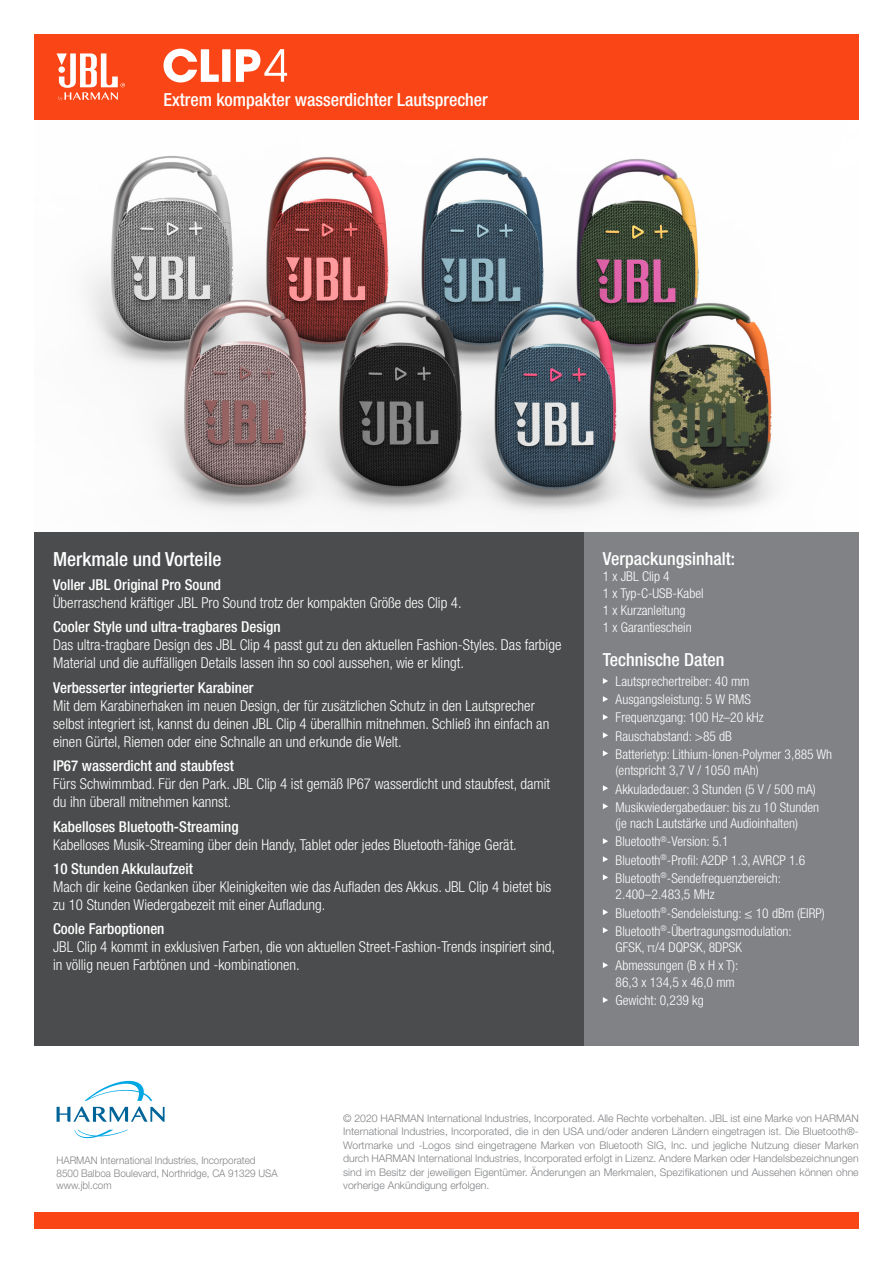
<style>
.page{position:relative;width:893px;height:1263px;background:#fff}
.page>*{position:absolute;margin:0;border:0;box-sizing:border-box;transform-origin:0 0}
.t1{font:500 condensed 19.5px "Helvetica Neue LT Pro";color:#fff}
.t2{font:500 condensed 18px "Helvetica Neue LT Pro";color:#fff}
.t3{font:300 condensed 15px/18px "Helvetica Neue LT Pro";color:#fff}
.t4{font:500 condensed 15px "Helvetica Neue LT Pro";color:#fff}
.t5{font:300 condensed 13.5px/16.8px "Helvetica Neue LT Pro";color:#fff}
.t6{font:300 10.5px/13.5px "Helvetica Neue LT Pro";color:#808285;text-align:justify}
.t7{font:300 10.5px "Helvetica Neue LT Pro";color:#808285;scale:.94 1}
</style>
<div class="page">
<img style="left:34px;top:119px;width:825px;height:396px">
<div style="left:34px;top:34px;width:825px;height:85px;background:#fa4616"></div>
<div style="left:34px;top:1213px;width:825px;height:16px;background:#fa4616"></div>
<svg style="left:57px;top:53px;width:68px;height:48px"></svg>
<svg style="left:74px;top:1130px;width:54px;height:8px"></svg>
<svg style="left:57px;top:1080px;width:108px;height:42px"></svg>
<div style="left:584px;top:532px;width:275px;height:514px;background:#808285"></div>
<svg style="left:603px;top:678px;width:5px;height:6px"></svg>
<svg style="left:603px;top:696px;width:5px;height:6px"></svg>
<svg style="left:603px;top:714px;width:5px;height:6px"></svg>
<svg style="left:603px;top:732px;width:5px;height:6px"></svg>
<svg style="left:603px;top:750px;width:5px;height:6px"></svg>
<svg style="left:603px;top:785px;width:5px;height:6px"></svg>
<svg style="left:603px;top:803px;width:5px;height:6px"></svg>
<svg style="left:603px;top:838px;width:5px;height:6px"></svg>
<svg style="left:603px;top:856px;width:5px;height:6px"></svg>
<svg style="left:603px;top:874px;width:5px;height:6px"></svg>
<svg style="left:603px;top:909px;width:5px;height:6px"></svg>
<svg style="left:603px;top:927px;width:5px;height:6px"></svg>
<svg style="left:603px;top:962px;width:5px;height:6px"></svg>
<svg style="left:603px;top:997px;width:5px;height:6px"></svg>
<div style="left:34px;top:532px;width:550px;height:514px;background:#4b4c4d"></div>
<div style="left:222px;top:49px;width:8px;height:33px;background:#fff"></div>
<svg style="left:163px;top:49px;width:56px;height:34px"></svg>
<svg style="left:236px;top:49px;width:51px;height:33px"></svg>
<p class="t2" style="left:163px;top:89px;width:326px">Extrem kompakter wasserdichter Lautsprecher</p>
<p class="t1" style="left:53px;top:547px;width:170px">Merkmale und Vorteile</p>
<p class="t4" style="left:53px;top:576px;width:169px">Voller JBL Original Pro Sound</p>
<p class="t3" style="left:53px;top:594px;width:410px">Überraschend kräftiger JBL Pro Sound trotz der kompakten Größe des Clip 4.</p>
<p class="t4" style="left:53px;top:618px;width:229px">Cooler Style und ultra-tragbares Design</p>
<p class="t3" style="left:53px;top:636px;width:510px">Das ultra-tragbare Design des JBL Clip 4 passt gut zu den aktuellen Fashion-Styles. Das farbige<br>Material und die auffälligen Details lassen ihn so cool aussehen, wie er klingt.</p>
<p class="t4" style="left:53px;top:678px;width:202px">Verbesserter integrierter Karabiner</p>
<p class="t3" style="left:53px;top:696px;width:498px">Mit dem Karabinerhaken im neuen Design, der für zusätzlichen Schutz in den Lautsprecher selbst integriert ist, kannst du deinen JBL Clip 4 überallhin mitnehmen. Schließ ihn einfach an einen Gürtel, Riemen oder eine Schnalle an und erkunde die Welt.</p>
<p class="t4" style="left:53px;top:757px;width:182px">IP67 wasserdicht and staubfest</p>
<p class="t3" style="left:53px;top:775px;width:499px">Fürs Schwimmbad. Für den Park. JBL Clip 4 ist gemäß IP67 wasserdicht und staubfest, damit du ihn überall mitnehmen kannst.</p>
<p class="t4" style="left:53px;top:817px;width:187px">Kabelloses Bluetooth-Streaming</p>
<p class="t3" style="left:53px;top:835px;width:465px">Kabelloses Musik-Streaming über dein Handy, Tablet oder jedes Bluetooth-fähige Gerät.</p>
<p class="t4" style="left:53px;top:860px;width:141px">10 Stunden Akkulaufzeit</p>
<p class="t3" style="left:53px;top:877px;width:500px">Mach dir keine Gedanken über Kleinigkeiten wie das Aufladen des Akkus. JBL Clip 4 bietet bis zu 10 Stunden Wiedergabezeit mit einer Aufladung.</p>
<p class="t4" style="left:53px;top:920px;width:113px">Coole Farboptionen</p>
<p class="t3" style="left:53px;top:938px;width:503px">JBL Clip 4 kommt in exklusiven Farben, die von aktuellen Street-Fashion-Trends inspiriert sind, in völlig neuen Farbtönen und -kombinationen.</p>
<p class="t2" style="left:603px;top:547px;width:134px">Verpackungsinhalt:</p>
<p class="t5" style="left:603px;top:568px;width:68px">1 x JBL Clip 4</p>
<p class="t5" style="left:603px;top:585px;width:102px">1 x Typ-C-USB-Kabel</p>
<p class="t5" style="left:603px;top:602px;width:84px">1 x Kurzanleitung</p>
<p class="t5" style="left:603px;top:618px;width:90px">1 x Garantieschein</p>
<p class="t2" style="left:603px;top:649px;width:123px">Technische Daten</p>
<p class="t5" style="left:616px;top:673px;width:135px">Lautsprechertreiber: 40 mm</p>
<p class="t5" style="left:616px;top:691px;width:137px">Ausgangsleistung: 5 W RMS</p>
<p class="t5" style="left:616px;top:709px;width:150px">Frequenzgang: 100 Hz–20 kHz</p>
<p class="t5" style="left:616px;top:727px;width:118px">Rauschabstand: &gt;85 dB</p>
<p class="t5" style="left:616px;top:745px;width:218px">Batterietyp: Lithium-Ionen-Polymer 3,885 Wh (entspricht 3,7 V / 1050 mAh)</p>
<p class="t5" style="left:616px;top:780px;width:202px">Akkuladedauer: 3 Stunden (5 V / 500 mA)</p>
<p class="t5" style="left:616px;top:798px;width:205px">Musikwiedergabedauer: bis zu 10 Stunden (je nach Lautstärke und Audioinhalten)</p>
<p class="t5" style="left:616px;top:833px;width:114px">Bluetooth<sup>®</sup>-Version: 5.1</p>
<p class="t5" style="left:616px;top:851px;width:191px">Bluetooth<sup>®</sup>-Profil: A2DP 1.3, AVRCP 1.6</p>
<p class="t5" style="left:616px;top:869px;width:167px">Bluetooth<sup>®</sup>-Sendefrequenzbereich:<br>2.400–2.483,5 MHz</p>
<p class="t5" style="left:616px;top:904px;width:211px">Bluetooth<sup>®</sup>-Sendeleistung: ≤ 10 dBm (EIRP)</p>
<p class="t5" style="left:616px;top:922px;width:178px">Bluetooth<sup>®</sup>-Übertragungsmodulation:<br>GFSK, π/4 DQPSK, 8DPSK</p>
<p class="t5" style="left:616px;top:957px;width:124px">Abmessungen (B x H x T):<br>86,3 x 134,5 x 46,0 mm</p>
<p class="t5" style="left:616px;top:992px;width:90px">Gewicht: 0,239 kg</p>
<p class="t7" style="left:57px;top:1154px;width:213px">HARMAN International Industries, Incorporated</p>
<p class="t7" style="left:57px;top:1166px;width:237px">8500 Balboa Boulevard, Northridge, CA 91329 USA</p>
<p class="t7" style="left:57px;top:1179px;width:60px">www.jbl.com</p>
<p class="t6" style="left:343px;top:1111px;width:517px">© 2020 HARMAN International Industries, Incorporated. Alle Rechte vorbehalten. JBL ist eine Marke von HARMAN International Industries, Incorporated, die in den USA und/oder anderen Ländern eingetragen ist. Die Bluetooth®- Wortmarke und -Logos sind eingetragene Marken von Bluetooth SIG, Inc. und jegliche Nutzung dieser Marken durch HARMAN International Industries, Incorporated erfolgt in Lizenz. Andere Marken oder Handelsbezeichnungen sind im Besitz der jeweiligen Eigentümer. Änderungen an Merkmalen, Spezifikationen und Aussehen können ohne vorherige Ankündigung erfolgen.</p>
</div>
